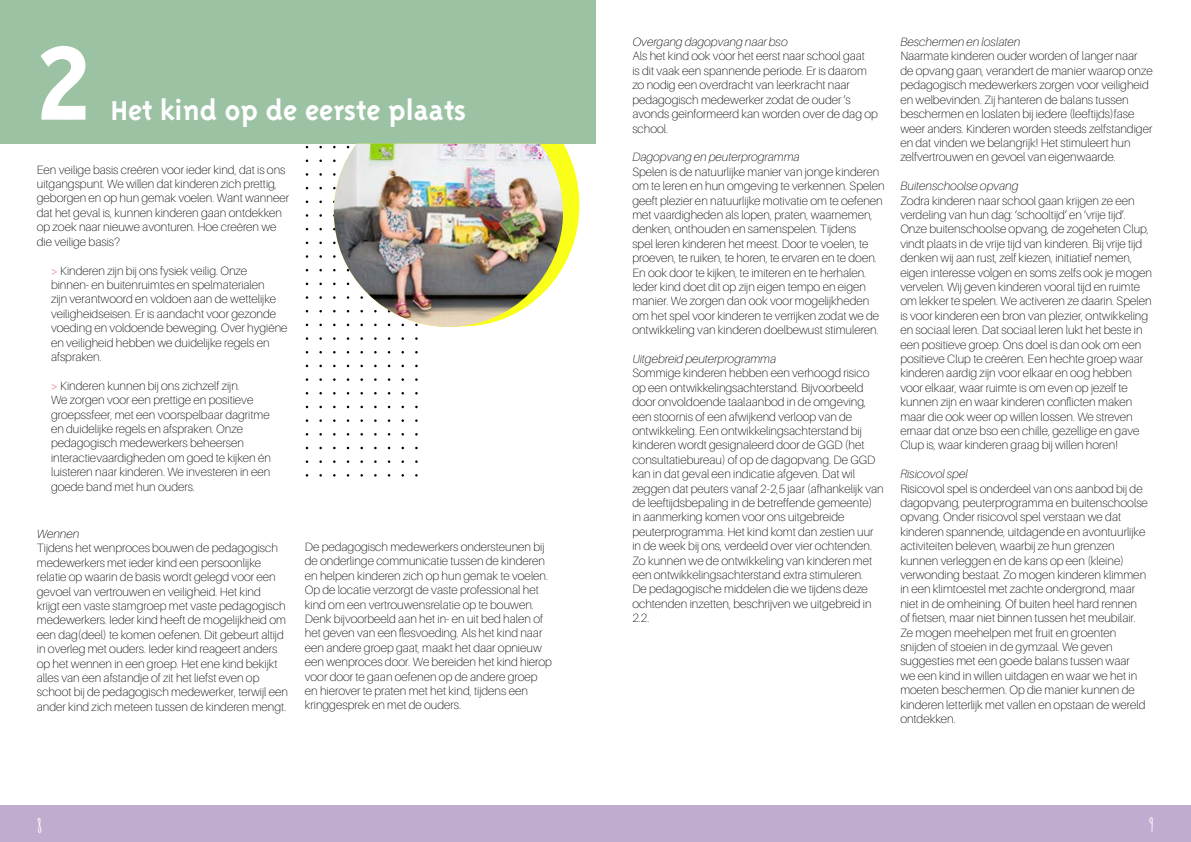
<style>
.page{position:relative;width:1191px;height:842px;background:#fff}
.page>*{position:absolute;margin:0;border:0;box-sizing:border-box;transform-origin:0 0}
.t1{font:120px "Triplex Bold Lining";color:#fff}
.t2{font:31.5px "Triplex Bold Lining";color:#fff}
.t3{font:700 18px "Amatic SC";color:#fff}
.t4{font:100 12px/14.4px "Aileron";color:#000}
.t5{font:italic 100 12px "Aileron";color:#000}
.s1{font-weight:400;color:#f19098}
</style>
<div class="page">
<div style="left:0;top:805px;width:1191px;height:37px;background:#c0accf"></div>
<svg style="left:347px;top:143px;width:232px;height:124px;fill:#faff1a"></svg>
<div style="left:0;top:0;width:595px;height:143px;background:#9bc2a3"></div>
<img style="left:334px;top:144px;width:229px;height:183px">
<h1 class="t1" style="left:37px;top:15px;width:55px">2</h1>
<h2 class="t2" style="left:111px;top:92px;width:357px">Het kind op de eerste plaats</h2>
<p class="t4" style="left:37px;top:162px;width:254px">Een veilige basis creëren voor ieder kind, dat is ons uitgangspunt. We willen dat kinderen zich prettig, geborgen en op hun gemak voelen. Want wanneer dat het geval is, kunnen kinderen gaan ontdekken op zoek naar nieuwe avonturen. Hoe creëren we die veilige basis?</p>
<p class="t4" style="left:51px;top:263px;width:238px"><span class="s1">&gt;</span> Kinderen zijn bij ons fysiek veilig. Onze binnen- en buitenruimtes en spelmaterialen<br>zijn verantwoord en voldoen aan de wettelijke veiligheidseisen. Er is aandacht voor gezonde voeding en voldoende beweging. Over hygiëne en veiligheid hebben we duidelijke regels en afspraken.</p>
<p class="t4" style="left:51px;top:378px;width:221px"><span class="s1">&gt;</span> Kinderen kunnen bij ons zichzelf zijn.<br>We zorgen voor een prettige en positieve groepssfeer, met een voorspelbaar dagritme en duidelijke regels en afspraken. Onze pedagogisch medewerkers beheersen interactievaardigheden om goed te kijken én luisteren naar kinderen. We investeren in een goede band met hun ouders.</p>
<p class="t5" style="left:37px;top:527px;width:44px">Wennen</p>
<p class="t4" style="left:37px;top:541px;width:253px">Tijdens het wenproces bouwen de pedagogisch medewerkers met ieder kind een persoonlijke relatie op waarin de basis wordt gelegd voor een gevoel van vertrouwen en veiligheid. Het kind<br>krijgt een vaste stamgroep met vaste pedagogisch medewerkers. Ieder kind heeft de mogelijkheid om een dag(deel) te komen oefenen. Dit gebeurt altijd in overleg met ouders. Ieder kind reageert anders op het wennen in een groep. Het ene kind bekijkt alles van een afstandje of zit het liefst even op schoot bij de pedagogisch medewerker, terwijl een ander kind zich meteen tussen de kinderen mengt.</p>
<p class="t4" style="left:305px;top:540px;width:249px">De pedagogisch medewerkers ondersteunen bij de onderlinge communicatie tussen de kinderen en helpen kinderen zich op hun gemak te voelen.<br>Op de locatie verzorgt de vaste professional het kind om een vertrouwensrelatie op te bouwen.<br>Denk bijvoorbeeld aan het in- en uit bed halen of het geven van een flesvoeding. Als het kind naar een andere groep gaat, maakt het daar opnieuw een wenproces door. We bereiden het kind hierop voor door te gaan oefenen op de andere groep en hierover te praten met het kind, tijdens een kringgesprek en met de ouders.</p>
<p class="t5" style="left:632px;top:35px;width:157px">Overgang dagopvang naar bso</p>
<p class="t4" style="left:632px;top:49px;width:247px">Als het kind ook voor het eerst naar school gaat<br>is dit vaak een spannende periode. Er is daarom zo nodig een overdracht van leerkracht naar pedagogisch medewerker zodat de ouder ’s avonds geïnformeerd kan worden over de dag op school.</p>
<p class="t5" style="left:632px;top:151px;width:169px">Dagopvang en peuterprogramma</p>
<p class="t4" style="left:632px;top:164px;width:254px">Spelen is de natuurlijke manier van jonge kinderen om te leren en hun omgeving te verkennen. Spelen geeft plezier en natuurlijke motivatie om te oefenen met vaardigheden als lopen, praten, waarnemen, denken, onthouden en samenspelen. Tijdens<br>spel leren kinderen het meest. Door te voelen, te proeven, te ruiken, te horen, te ervaren en te doen.<br>En ook door te kijken, te imiteren en te herhalen.<br>Ieder kind doet dit op zijn eigen tempo en eigen manier. We zorgen dan ook voor mogelijkheden om het spel voor kinderen te verrijken zodat we de ontwikkeling van kinderen doelbewust stimuleren.</p>
<p class="t5" style="left:632px;top:352px;width:145px">Uitgebreid peuterprogramma</p>
<p class="t4" style="left:632px;top:366px;width:253px">Sommige kinderen hebben een verhoogd risico op een ontwikkelingsachterstand. Bijvoorbeeld door onvoldoende taalaanbod in de omgeving, een stoornis of een afwijkend verloop van de ontwikkeling. Een ontwikkelingsachterstand bij kinderen wordt gesignaleerd door de GGD (het consultatiebureau) of op de dagopvang. De GGD kan in dat geval een indicatie afgeven. Dat wil zeggen dat peuters vanaf 2-2,5 jaar (afhankelijk van de leeftijdsbepaling in de betreffende gemeente) in aanmerking komen voor ons uitgebreide peuterprogramma. Het kind komt dan zestien uur in de week bij ons, verdeeld over vier ochtenden.<br>Zo kunnen we de ontwikkeling van kinderen met een ontwikkelingsachterstand extra stimuleren.<br>De pedagogische middelen die we tijdens deze ochtenden inzetten, beschrijven we uitgebreid in 2.2.</p>
<p class="t5" style="left:900px;top:35px;width:121px">Beschermen en loslaten</p>
<p class="t4" style="left:900px;top:49px;width:254px">Naarmate kinderen ouder worden of langer naar de opvang gaan, verandert de manier waarop onze pedagogisch medewerkers zorgen voor veiligheid en welbevinden. Zij hanteren de balans tussen beschermen en loslaten bij iedere (leeftijds)fase weer anders. Kinderen worden steeds zelfstandiger en dat vinden we belangrijk! Het stimuleert hun zelfvertrouwen en gevoel van eigenwaarde.</p>
<p class="t5" style="left:900px;top:179px;width:120px">Buitenschoolse opvang</p>
<p class="t4" style="left:900px;top:193px;width:253px">Zodra kinderen naar school gaan krijgen ze een verdeling van hun dag: ‘schooltijd’ en ‘vrije tijd’.<br>Onze buitenschoolse opvang, de zogeheten Clup, vindt plaats in de vrije tijd van kinderen. Bij vrije tijd denken wij aan rust, zelf kiezen, initiatief nemen, eigen interesse volgen en soms zelfs ook je mogen vervelen. Wij geven kinderen vooral tijd en ruimte om lekker te spelen. We activeren ze daarin. Spelen is voor kinderen een bron van plezier, ontwikkeling en sociaal leren. Dat sociaal leren lukt het beste in een positieve groep. Ons doel is dan ook om een positieve Clup te creëren. Een hechte groep waar kinderen aardig zijn voor elkaar en oog hebben voor elkaar, waar ruimte is om even op jezelf te kunnen zijn en waar kinderen conflicten maken maar die ook weer op willen lossen. We streven ernaar dat onze bso een chille, gezellige en gave Clup is, waar kinderen graag bij willen horen!</p>
<p class="t5" style="left:900px;top:467px;width:69px">Risicovol spel</p>
<p class="t4" style="left:900px;top:481px;width:249px">Risicovol spel is onderdeel van ons aanbod bij de dagopvang, peuterprogramma en buitenschoolse opvang. Onder risicovol spel verstaan we dat kinderen spannende, uitdagende en avontuurlijke activiteiten beleven, waarbij ze hun grenzen kunnen verleggen en de kans op een (kleine) verwonding bestaat. Zo mogen kinderen klimmen in een klimtoestel met zachte ondergrond, maar niet in de omheining. Of buiten heel hard rennen of fietsen, maar niet binnen tussen het meubilair.<br>Ze mogen meehelpen met fruit en groenten snijden of stoeien in de gymzaal. We geven suggesties met een goede balans tussen waar<br>we een kind in willen uitdagen en waar we het in moeten beschermen. Op die manier kunnen de kinderen letterlijk met vallen en opstaan de wereld ontdekken.</p>
<h3 class="t3" style="left:37px;top:811px;width:7px">8</h3>
<h3 class="t3" style="left:1149px;top:811px;width:7px">9</h3>
</div>
